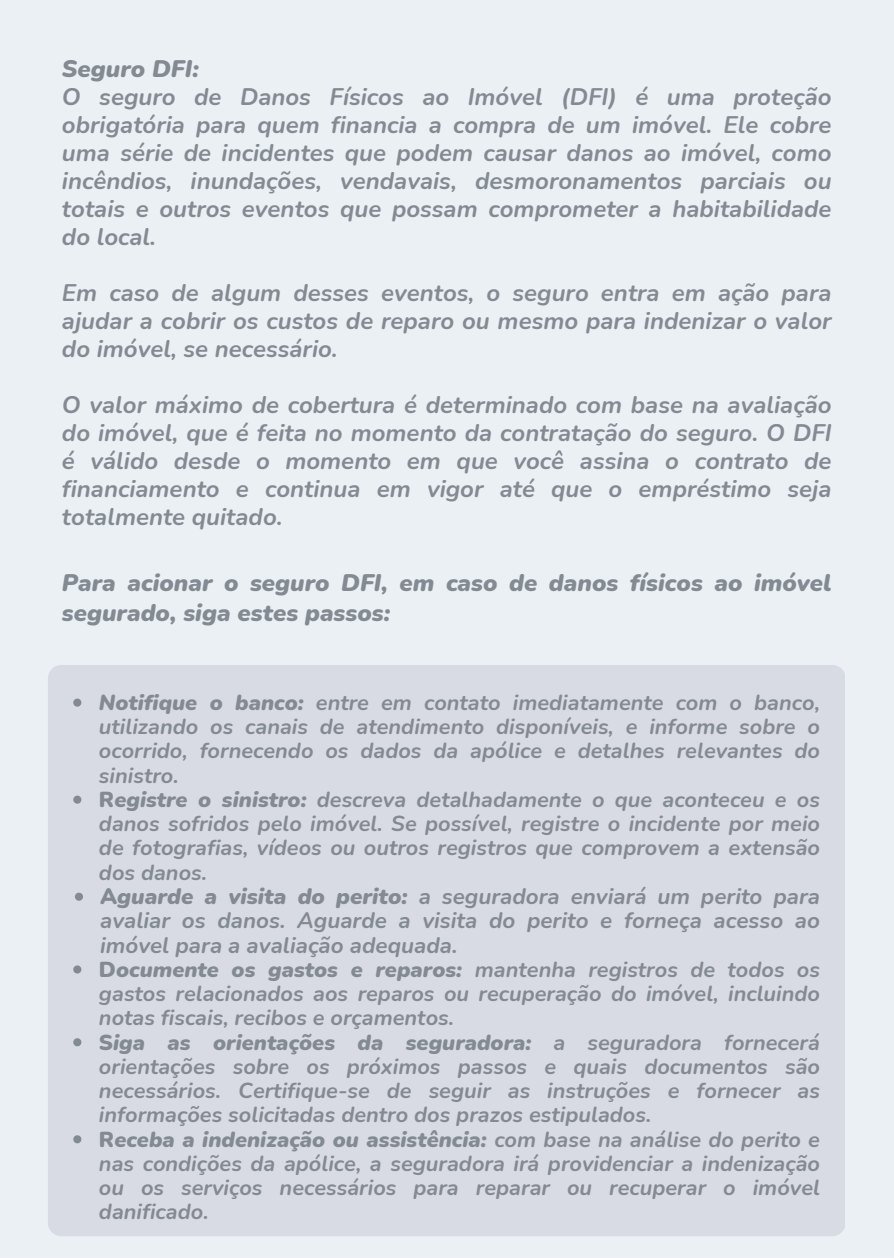
<style>
.page{position:relative;width:894px;height:1258px;background:#fff}
.page>*{position:absolute;margin:0;border:0;box-sizing:border-box;transform-origin:0 0}
.t1{font:italic 700 24px/27.9px "Nunito";color:#848a92;text-align:justify}
.t2{font:italic 900 24px/29.7px "Nunito";color:#848a92}
.t3{font:italic 700 22.5px/24.3px "Nunito";color:#848a92;text-align:justify}
.t4{font:italic 700 21.6px/24.3px "Nunito";color:#848a92;text-align:justify}
.s1{font-weight:900}
.s2{font-weight:900;font-style:normal}
</style>
<div class="page">
<div style="left:48px;top:665px;width:796px;height:571px;background:#d8dbe3;border-radius:14px"></div>
<svg style="left:73px;top:698px;width:8px;height:9px"></svg>
<svg style="left:73px;top:795px;width:8px;height:9px"></svg>
<svg style="left:75px;top:892px;width:8px;height:9px"></svg>
<svg style="left:73px;top:965px;width:8px;height:8px"></svg>
<svg style="left:73px;top:1038px;width:8px;height:8px"></svg>
<svg style="left:73px;top:1135px;width:8px;height:8px"></svg>
<h1 class="t1" style="left:62px;top:55px;width:771px;text-align:left"><span class="s1">Seguro DFI:<br></span>O seguro de Danos Físicos ao Imóvel (DFI) é uma proteção obrigatória para quem financia a compra de um imóvel. Ele cobre uma série de incidentes que podem causar danos ao imóvel, como incêndios, inundações, vendavais, desmoronamentos parciais ou totais e outros eventos que possam comprometer a habitabilidade do local.</h1>
<h1 class="t1" style="left:62px;top:279px;width:771px">Em caso de algum desses eventos, o seguro entra em ação para ajudar a cobrir os custos de reparo ou mesmo para indenizar o valor do imóvel, se necessário.</h1>
<h1 class="t1" style="left:62px;top:391px;width:771px">O valor máximo de cobertura é determinado com base na avaliação do imóvel, que é feita no momento da contratação do seguro. O DFI é válido desde o momento em que você assina o contrato de financiamento e continua em vigor até que o empréstimo seja totalmente quitado.</h1>
<h1 class="t2" style="left:62px;top:568px;width:771px">Para acionar o seguro DFI, em caso de danos físicos ao imóvel segurado, siga estes passos:</h1>
<p class="t4" style="left:99px;top:691px;width:722px"><span class="s1">Notifique o banco:</span> entre em contato imediatamente com o banco, utilizando os canais de atendimento disponíveis, e informe sobre o ocorrido, fornecendo os dados da apólice e detalhes relevantes do sinistro.</p>
<p class="t4" style="left:99px;top:788px;width:722px"><span class="s2">R</span><span class="s1">egistre o sinistro:</span> descreva detalhadamente o que aconteceu e os danos sofridos pelo imóvel. Se possível, registre o incidente por meio de fotografias, vídeos ou outros registros que comprovem a extensão dos danos.</p>
<p class="t3" style="left:100px;top:884px;width:721px"><span class="s2">A</span><span class="s1">guarde a visita do perito:</span> a seguradora enviará um perito para avaliar os danos. Aguarde a visita do perito e forneça acesso ao imóvel para a avaliação adequada.</p>
<p class="t4" style="left:99px;top:957px;width:722px"><span class="s2">D</span><span class="s1">ocumente os gastos e reparos:</span> mantenha registros de todos os gastos relacionados aos reparos ou recuperação do imóvel, incluindo notas fiscais, recibos e orçamentos.</p>
<p class="t4" style="left:99px;top:1030px;width:722px"><span class="s2">S</span><span class="s1">iga as orientações da seguradora:</span> a seguradora fornecerá orientações sobre os próximos passos e quais documentos são necessários. Certifique-se de seguir as instruções e fornecer as informações solicitadas dentro dos prazos estipulados.</p>
<p class="t4" style="left:99px;top:1127px;width:722px"><span class="s2">R</span><span class="s1">eceba a indenização ou assistência:</span> com base na análise do perito e nas condições da apólice, a seguradora irá providenciar a indenização ou os serviços necessários para reparar ou recuperar o imóvel danificado.</p>
</div>
